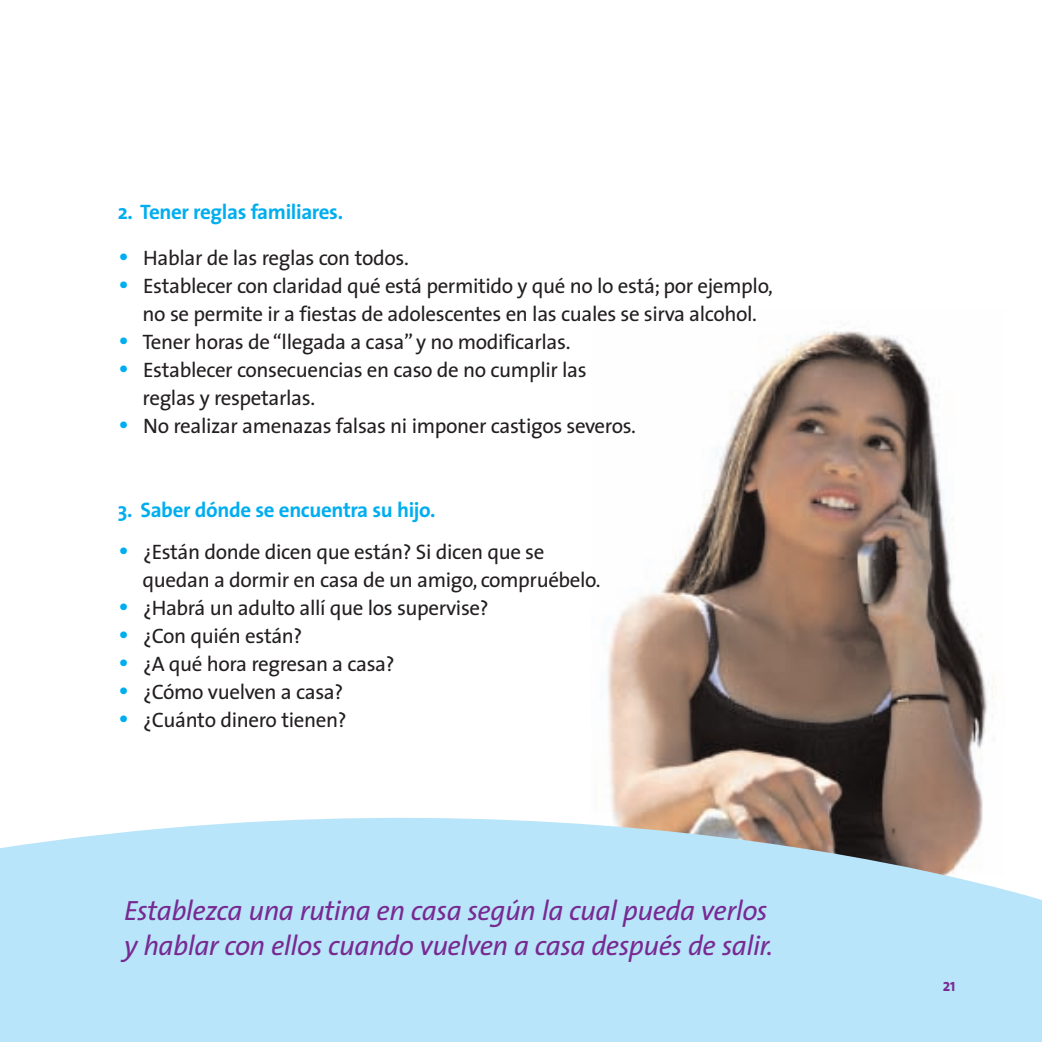
<style>
.page{position:relative;width:1042px;height:1042px;background:#fff}
.page>*{position:absolute;margin:0;border:0;box-sizing:border-box;transform-origin:0 0}
.t1{font:italic 28px/35px "The Sans";letter-spacing:-.02em;color:#772a91}
.t2{font:21px/28px "The Sans";letter-spacing:-.02em;color:#231f20}
.t3{font:700 21px "The Sans";letter-spacing:-.02em;color:#00aeef}
.t4{font:700 17.5px "The Sans";color:#772a91;scale:.9 1}
.s1{font-size:28px;color:#00aeef}
</style>
<div class="page">
<img style="left:608px;top:331px;width:388px;height:424px">
<svg style="left:0;top:755px;width:1042px;height:287px;fill:#b9e5fa"></svg>
<p class="t3" style="left:118px;top:204px;width:227px">2. Tener reglas familiares.</p>
<p class="t2" style="left:118px;top:246px;width:293px"><span class="s1">•</span> Hablar de las reglas con todos.</p>
<p class="t2" style="left:118px;top:274px;width:657px;text-align:center"><span class="s1">•</span> Establecer con claridad qué está permitido y qué no lo está; por ejemplo, no se permite ir a fiestas de adolescentes en las cuales se sirva alcohol.</p>
<p class="t2" style="left:118px;top:330px;width:454px"><span class="s1">•</span> Tener horas de “llegada a casa” y no modificarlas.</p>
<p class="t2" style="left:143px;top:358px;width:445px;text-indent:-25px"><span class="s1">•</span> Establecer consecuencias en caso de no cumplir las reglas y respetarlas.</p>
<p class="t2" style="left:118px;top:414px;width:520px"><span class="s1">•</span> No realizar amenazas falsas ni imponer castigos severos.</p>
<p class="t3" style="left:118px;top:501px;width:319px">3. Saber dónde se encuentra su hijo.</p>
<p class="t2" style="left:143px;top:540px;width:459px;text-indent:-25px"><span class="s1">•</span> ¿Están donde dicen que están? Si dicen que se quedan a dormir en casa de un amigo, compruébelo.</p>
<p class="t2" style="left:118px;top:596px;width:372px"><span class="s1">•</span> ¿Habrá un adulto allí que los supervise?</p>
<p class="t2" style="left:118px;top:624px;width:186px"><span class="s1">•</span> ¿Con quién están?</p>
<p class="t2" style="left:118px;top:652px;width:278px"><span class="s1">•</span> ¿A qué hora regresan a casa?</p>
<p class="t2" style="left:118px;top:680px;width:227px"><span class="s1">•</span> ¿Cómo vuelven a casa?</p>
<p class="t2" style="left:118px;top:708px;width:230px"><span class="s1">•</span> ¿Cuánto dinero tienen?</p>
<h1 class="t1" style="left:124px;top:896px;width:650px">Establezca una rutina en casa según la cual pueda verlos y hablar con ellos cuando vuelven a casa después de salir.</h1>
<p class="t4" style="left:943px;top:978px;width:16px">21</p>
</div>
